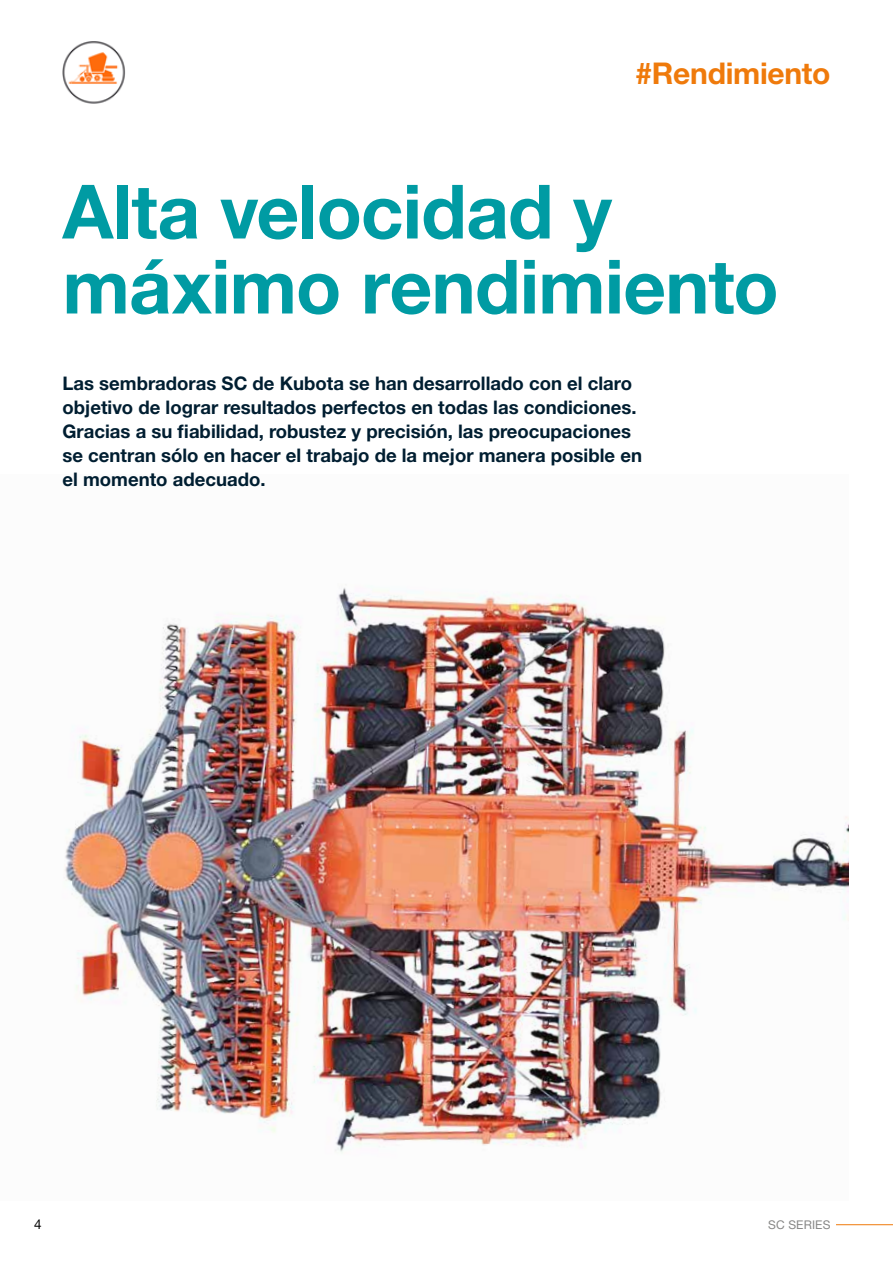
<style>
.page{position:relative;width:893px;height:1263px;background:#fff}
.page>*{position:absolute;margin:0;border:0;box-sizing:border-box;transform-origin:0 0}
.t1{font:700 75px/75px "Helvetica Neue LT Std";letter-spacing:-.01em;color:#009ba3}
.t2{font:700 30px "Helvetica Neue LT Std";letter-spacing:-.01em;color:#ef7a0b}
.t3{font:700 18.75px/24px "Helvetica Neue LT Std";color:#001e31}
.t4{font:13.5px "Helvetica Neue LT Std";color:#000}
.t5{font:12px "Helvetica Neue LT Std";letter-spacing:.01em;color:#878786}
</style>
<div class="page">
<hr style="left:836px;top:1224px;width:57px;height:1px;background:#ef7a0b">
<img style="left:64px;top:587px;width:784px;height:566px">
<img style="left:63px;top:41px;width:63px;height:63px">
<h2 class="t2" style="left:635px;top:55px;width:196px">#Rendimiento</h2>
<h1 class="t1" style="left:63px;top:173px;width:718px">Alta velocidad y máximo rendimiento</h1>
<p class="t3" style="left:63px;top:371px;width:581px">Las sembradoras SC de Kubota se han desarrollado con el claro objetivo de lograr resultados perfectos en todas las condiciones.<br>Gracias a su fiabilidad, robustez y precisión, las preocupaciones se centran sólo en hacer el trabajo de la mejor manera posible en el momento adecuado.</p>
<p class="t4" style="left:34px;top:1216px;width:9px">4</p>
<p class="t5" style="left:768px;top:1217px;width:64px">SC SERIES</p>
</div>
